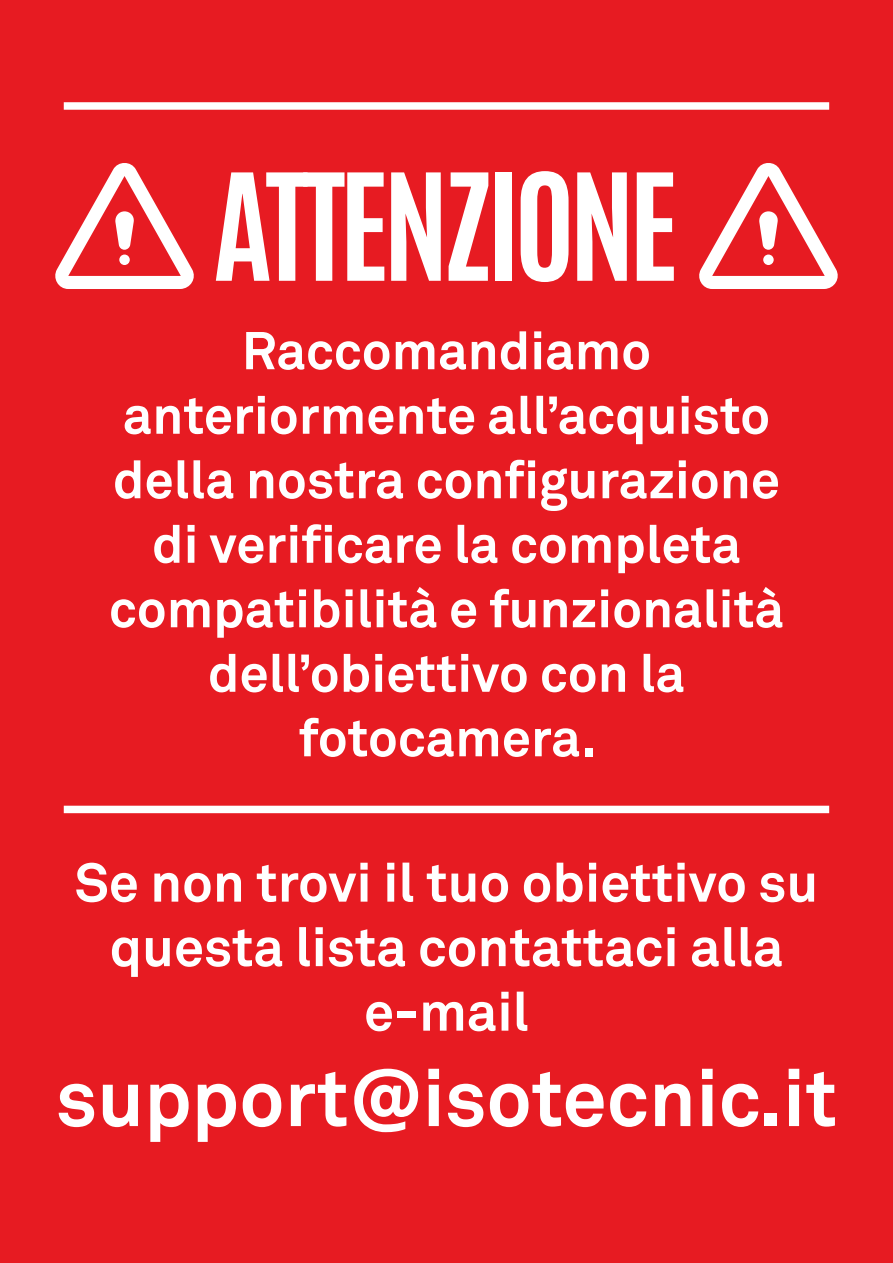
<style>
.page{position:relative;width:893px;height:1263px;background:#e71b22}
.page>*{position:absolute;margin:0;border:0;box-sizing:border-box;transform-origin:0 0}
.t1{font:700 126.15px "Antonio";letter-spacing:-.05em;color:#fff}
.t2{font:700 79.5px "Akkurat";color:#fff}
.t3{font:700 54px/64.5px "Akkurat";color:#fff;text-align:center}
.t4{font:700 52.5px/64.5px "Akkurat";color:#fff;text-align:center}
</style>
<div class="page">
<svg style="left:699px;top:163px;width:139px;height:126px"></svg>
<div style="left:763px;top:255px;width:11px;height:10px;background:#fff;border-radius:50%"></div>
<svg style="left:55px;top:163px;width:139px;height:126px"></svg>
<div style="left:119px;top:255px;width:11px;height:10px;background:#fff;border-radius:50%"></div>
<div style="left:64px;top:806px;width:765px;height:7px;background:#fff"></div>
<div style="left:64px;top:102px;width:765px;height:8px;background:#fff"></div>
<p class="t1" style="left:213px;top:131px;width:468px">ATTENZIONE</p>
<p class="t4" style="left:242px;top:319px;width:411px">Raccomandiamo</p>
<p class="t4" style="left:123px;top:383px;width:649px">anteriormente all’acquisto</p>
<p class="t4" style="left:113px;top:448px;width:669px">della nostra configurazione</p>
<p class="t4" style="left:152px;top:512px;width:590px">di verificare la completa</p>
<p class="t4" style="left:109px;top:577px;width:677px">compatibilità e funzionalità</p>
<p class="t4" style="left:208px;top:641px;width:479px">dell’obiettivo con la fotocamera.</p>
<p class="t3" style="left:75px;top:851px;width:745px">Se non trovi il tuo obiettivo su questa lista contattaci alla e-mail</p>
<p class="t2" style="left:56px;top:1048px;width:783px">support@isotecnic.it</p>
</div>
